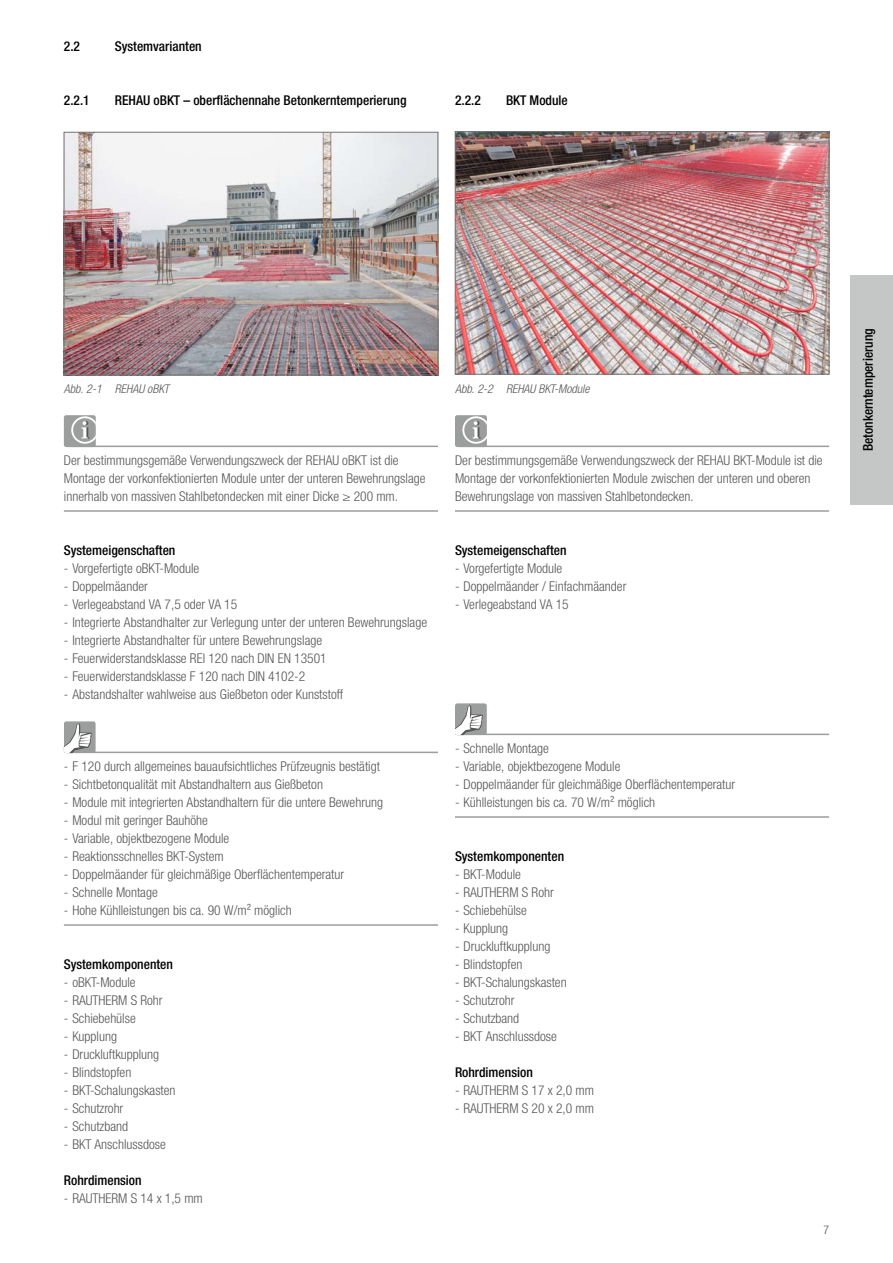
<style>
.page{position:relative;width:893px;height:1263px;background:#fff}
.page>*{position:absolute;margin:0;border:0;box-sizing:border-box;transform-origin:0 0}
.t1{font:300 condensed 13.5px/18px "Helvetica Neue LTW1 G";color:#565656}
.t2{font:500 condensed 13.5px "Helvetica Neue LTW1 G";color:#000}
.t3{font:italic 300 condensed 12px "Helvetica Neue LTW1 G";color:#565656}
.t4{font:300 condensed 12px "Helvetica Neue LTW1 G";color:#565656}
</style>
<div class="page">
<div style="left:850px;top:275px;width:43px;height:230px;background:#c5c6c6"></div>
<hr style="left:68px;top:446px;width:370px;height:1px;background:#9c9d9d">
<hr style="left:64px;top:510px;width:374px;height:2px;background:#9c9d9d">
<hr style="left:68px;top:752px;width:370px;height:1px;background:#9c9d9d">
<hr style="left:64px;top:924px;width:374px;height:2px;background:#9c9d9d">
<div style="left:64px;top:415px;width:32px;height:32px;background:#9c9d9d;border-radius:2px"></div>
<svg style="left:70px;top:415px;width:26px;height:30px"></svg>
<svg style="left:64px;top:721px;width:32px;height:32px"></svg>
<hr style="left:459px;top:446px;width:370px;height:1px;background:#9c9d9d">
<hr style="left:455px;top:510px;width:374px;height:2px;background:#9c9d9d">
<hr style="left:459px;top:734px;width:370px;height:1px;background:#9c9d9d">
<hr style="left:455px;top:816px;width:374px;height:2px;background:#9c9d9d">
<div style="left:455px;top:415px;width:32px;height:32px;background:#9c9d9d;border-radius:2px"></div>
<svg style="left:461px;top:415px;width:26px;height:29px"></svg>
<svg style="left:455px;top:703px;width:32px;height:32px"></svg>
<img style="left:66px;top:134px;width:370px;height:239px">
<div style="left:64px;top:132px;width:374px;height:243px;border:1px solid #747473"></div>
<img style="left:457px;top:133px;width:370px;height:239px">
<div style="left:455px;top:131px;width:374px;height:243px;border:1px solid #747473"></div>
<p class="t2" style="left:64px;top:38px;width:18px">2.2</p>
<p class="t2" style="left:115px;top:38px;width:88px">Systemvarianten</p>
<p class="t2" style="left:64px;top:92px;width:27px">2.2.1</p>
<p class="t2" style="left:115px;top:92px;width:293px">REHAU oBKT – oberflächennahe Betonkerntemperierung</p>
<p class="t2" style="left:455px;top:92px;width:27px">2.2.2</p>
<p class="t2" style="left:506px;top:92px;width:63px">BKT Module</p>
<p class="t3" style="left:64px;top:382px;width:107px">Abb. 2-1 REHAU oBKT</p>
<p class="t1" style="left:64px;top:451px;width:363px">Der bestimmungsgemäße Verwendungszweck der REHAU oBKT ist die<br>Montage der vorkonfektionierten Module unter der unteren Bewehrungslage innerhalb von massiven Stahlbetondecken mit einer Dicke ≥ 200 mm.</p>
<p class="t2" style="left:64px;top:542px;width:113px">Systemeigenschaften</p>
<p class="t1" style="left:64px;top:559px;width:137px">- Vorgefertigte oBKT-Module</p>
<p class="t1" style="left:64px;top:577px;width:85px">- Doppelmäander</p>
<p class="t1" style="left:64px;top:595px;width:175px">- Verlegeabstand VA 7,5 oder VA 15</p>
<p class="t1" style="left:64px;top:613px;width:365px">- Integrierte Abstandhalter zur Verlegung unter der unteren Bewehrungslage</p>
<p class="t1" style="left:64px;top:631px;width:260px">- Integrierte Abstandhalter für untere Bewehrungslage</p>
<p class="t1" style="left:64px;top:649px;width:264px">- Feuerwiderstandsklasse REI 120 nach DIN EN 13501</p>
<p class="t1" style="left:64px;top:667px;width:243px">- Feuerwiderstandsklasse F 120 nach DIN 4102-2</p>
<p class="t1" style="left:64px;top:685px;width:281px">- Abstandshalter wahlweise aus Gießbeton oder Kunststoff</p>
<p class="t1" style="left:64px;top:757px;width:318px">- F 120 durch allgemeines bauaufsichtliches Prüfzeugnis bestätigt</p>
<p class="t1" style="left:64px;top:775px;width:261px">- Sichtbetonqualität mit Abstandhaltern aus Gießbeton</p>
<p class="t1" style="left:64px;top:793px;width:321px">- Module mit integrierten Abstandhaltern für die untere Bewehrung</p>
<p class="t1" style="left:64px;top:811px;width:146px">- Modul mit geringer Bauhöhe</p>
<p class="t1" style="left:64px;top:829px;width:167px">- Variable, objektbezogene Module</p>
<p class="t1" style="left:64px;top:847px;width:161px">- Reaktionsschnelles BKT-System</p>
<p class="t1" style="left:64px;top:865px;width:282px">- Doppelmäander für gleichmäßige Oberflächentemperatur</p>
<p class="t1" style="left:64px;top:883px;width:95px">- Schnelle Montage</p>
<p class="t1" style="left:64px;top:901px;width:229px">- Hohe Kühlleistungen bis ca. 90 W/m² möglich</p>
<p class="t2" style="left:64px;top:956px;width:111px">Systemkomponenten</p>
<p class="t1" style="left:64px;top:973px;width:73px">- oBKT-Module</p>
<p class="t1" style="left:64px;top:991px;width:100px">- RAUTHERM S Rohr</p>
<p class="t1" style="left:64px;top:1009px;width:73px">- Schiebehülse</p>
<p class="t1" style="left:64px;top:1027px;width:55px">- Kupplung</p>
<p class="t1" style="left:64px;top:1045px;width:97px">- Druckluftkupplung</p>
<p class="t1" style="left:64px;top:1063px;width:69px">- Blindstopfen</p>
<p class="t1" style="left:64px;top:1081px;width:113px">- BKT-Schalungskasten</p>
<p class="t1" style="left:64px;top:1099px;width:61px">- Schutzrohr</p>
<p class="t1" style="left:64px;top:1117px;width:66px">- Schutzband</p>
<p class="t1" style="left:64px;top:1135px;width:103px">- BKT Anschlussdose</p>
<p class="t2" style="left:64px;top:1172px;width:79px">Rohrdimension</p>
<p class="t1" style="left:64px;top:1189px;width:141px">- RAUTHERM S 14 x 1,5 mm</p>
<p class="t3" style="left:455px;top:382px;width:136px">Abb. 2-2 REHAU BKT-Module</p>
<p class="t1" style="left:455px;top:451px;width:369px">Der bestimmungsgemäße Verwendungszweck der REHAU BKT-Module ist die<br>Montage der vorkonfektionierten Module zwischen der unteren und oberen<br>Bewehrungslage von massiven Stahlbetondecken.</p>
<p class="t2" style="left:455px;top:542px;width:113px">Systemeigenschaften</p>
<p class="t1" style="left:455px;top:559px;width:109px">- Vorgefertigte Module</p>
<p class="t1" style="left:455px;top:577px;width:173px">- Doppelmäander / Einfachmäander</p>
<p class="t1" style="left:455px;top:595px;width:115px">- Verlegeabstand VA 15</p>
<p class="t1" style="left:455px;top:739px;width:95px">- Schnelle Montage</p>
<p class="t1" style="left:455px;top:757px;width:167px">- Variable, objektbezogene Module</p>
<p class="t1" style="left:455px;top:775px;width:282px">- Doppelmäander für gleichmäßige Oberflächentemperatur</p>
<p class="t1" style="left:455px;top:793px;width:202px">- Kühlleistungen bis ca. 70 W/m² möglich</p>
<p class="t2" style="left:455px;top:848px;width:111px">Systemkomponenten</p>
<p class="t1" style="left:455px;top:865px;width:68px">- BKT-Module</p>
<p class="t1" style="left:455px;top:883px;width:100px">- RAUTHERM S Rohr</p>
<p class="t1" style="left:455px;top:901px;width:73px">- Schiebehülse</p>
<p class="t1" style="left:455px;top:919px;width:55px">- Kupplung</p>
<p class="t1" style="left:455px;top:937px;width:97px">- Druckluftkupplung</p>
<p class="t1" style="left:455px;top:955px;width:69px">- Blindstopfen</p>
<p class="t1" style="left:455px;top:973px;width:113px">- BKT-Schalungskasten</p>
<p class="t1" style="left:455px;top:991px;width:61px">- Schutzrohr</p>
<p class="t1" style="left:455px;top:1009px;width:66px">- Schutzband</p>
<p class="t1" style="left:455px;top:1027px;width:103px">- BKT Anschlussdose</p>
<p class="t2" style="left:455px;top:1064px;width:79px">Rohrdimension</p>
<p class="t1" style="left:455px;top:1081px;width:141px">- RAUTHERM S 17 x 2,0 mm</p>
<p class="t1" style="left:455px;top:1099px;width:141px">- RAUTHERM S 20 x 2,0 mm</p>
<p class="t4" style="left:823px;top:1222px;width:7px">7</p>
<p class="t2" style="left:860px;top:451px;width:125px;rotate:-90deg">Betonkerntemperierung</p>
</div>
